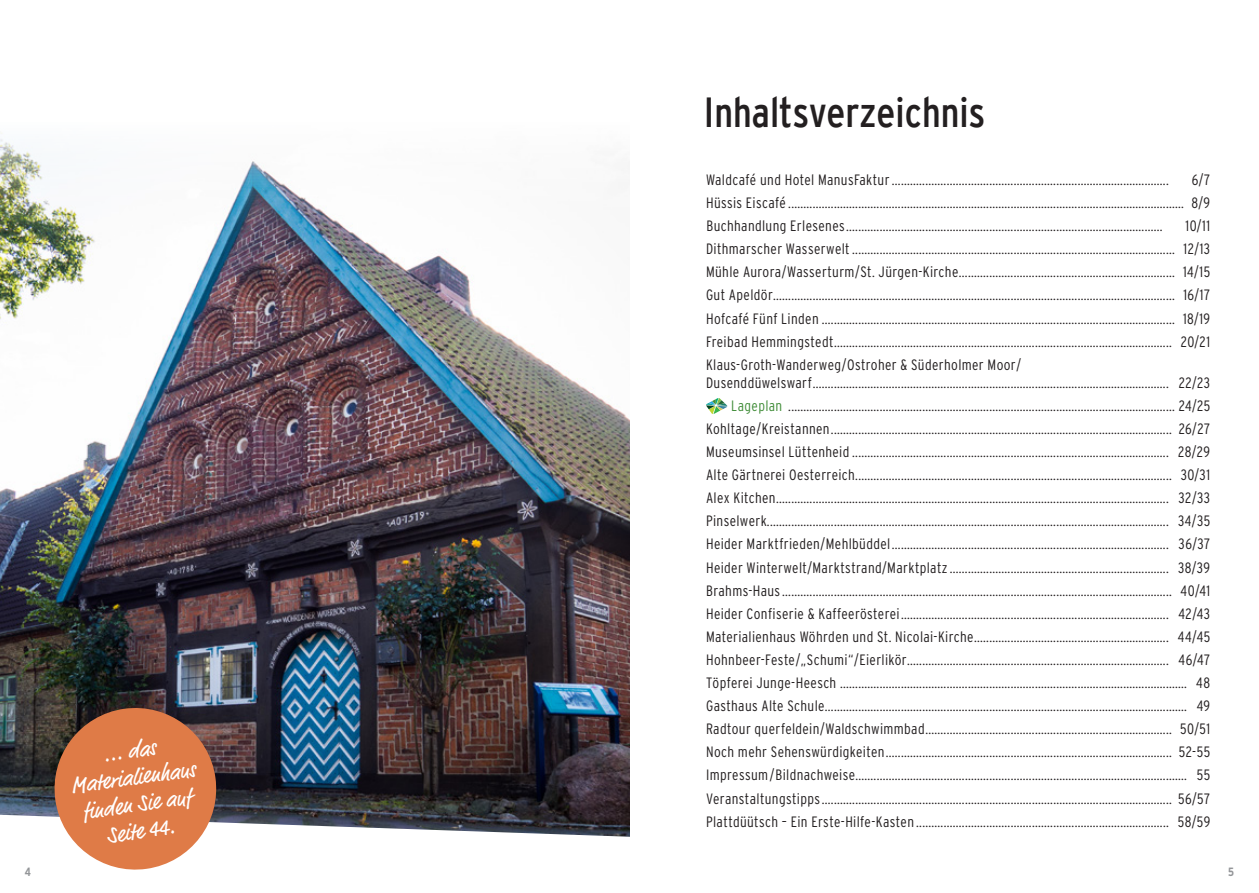
<style>
.page{position:relative;width:1259px;height:893px;background:#fff}
.page>*{position:absolute;margin:0;border:0;box-sizing:border-box;transform-origin:0 0}
.t1{font:condensed 42px "Interstate";color:#231f20}
.t2{font:22.5px/27px "Market";color:#fff;text-align:center}
.t3{font:300 condensed 15px/23.1px "Interstate";letter-spacing:.025em;color:#231f20;text-align:justify}
.t4{font:700 condensed 12px "Interstate";color:#939598}
.s1{color:#418d39}
</style>
<div class="page">
<img style="left:0;top:133px;width:629px;height:682px">
<svg style="left:9px;top:815px;width:621px;height:22px"></svg>
<svg style="left:706px;top:398px;width:21px;height:16px"></svg>
<svg style="left:49px;top:703px;width:173px;height:167px;background:#c67e59"></svg>
<h2 class="t2" style="left:66px;top:748px;width:127px;rotate:-8deg">... das<br>Materialienhaus fi nden Sie auf<br>Seite 44.</h2>
<h1 class="t1" style="left:704px;top:89px;width:283px">Inhaltsverzeichnis</h1>
<p class="t3" style="left:706px;top:168px;width:506px;text-indent:486px">6/7<br>Hüssis Eiscafé .................................................................................................................................. 8/9<br>Buchhandlung Erlesenes........................................................................................................</p>
<p class="t3" style="left:706px;top:168px;width:464px">Waldcafé und Hotel ManusFaktur...........................................................................................</p>
<p class="t3" style="left:706px;top:214px;width:506px;text-indent:479px">10/11<br>Dithmarscher Wasserwelt .......................................................................................................... 12/13<br>Mühle Aurora/Wasserturm/St. Jürgen-Kirche....................................................................... 14/15<br>Gut Apeldör.................................................................................................................................... 16/17<br>Hofcafé Fünf Linden .................................................................................................................... 18/19<br>Freibad Hemmingstedt............................................................................................................... 20/21<br>Klaus-Groth-Wanderweg/Ostroher &amp; Süderholmer Moor/</p>
<p class="t3" style="left:706px;top:371px;width:506px;text-align:right">Dusenddüwelswarf..................................................................................................................... 22/23<br><span class="s1">Lageplan</span> ............................................................................................................................... 24/25<br>Kohltage/Kreistannen................................................................................................................ 26/27<br>Museumsinsel Lüttenheid ........................................................................................................ 28/29<br>Alte Gärtnerei Oesterreich........................................................................................................ 30/31<br>Alex Kitchen................................................................................................................................. 32/33<br>Pinselwerk.................................................................................................................................... 34/35<br>Heider Marktfrieden/Mehlbüddel........................................................................................... 36/37<br>Heider Winterwelt/Marktstrand/Marktplatz........................................................................ 38/39<br>Brahms-Haus................................................................................................................................ 40/41<br>Heider Confiserie &amp; Kaffeerösterei........................................................................................ 42/43<br>Materialienhaus Wöhrden und St. Nicolai-Kirche................................................................ 44/45<br>Hohnbeer-Feste/„Schumi“/Eierlikör...................................................................................... 46/47<br>Töpferei Junge-Heesch .................................................................................................................. 48<br>Gasthaus Alte Schule....................................................................................................................... 49<br>Radtour querfeldein/ Waldschwimmbad................................................................................. 50/51<br>Noch mehr Sehenswürdigkeiten.............................................................................................. 52-55<br>Impressum/Bildnachweise............................................................................................................. 55<br>Veranstaltungstipps................................................................................................................... 56/57<br>Plattdüütsch – Ein Erste-Hilfe-Kasten ................................................................................... 58/59</p>
<p class="t4" style="left:25px;top:865px;width:8px">4</p>
<p class="t4" style="left:1228px;top:865px;width:7px">5</p>
</div>
